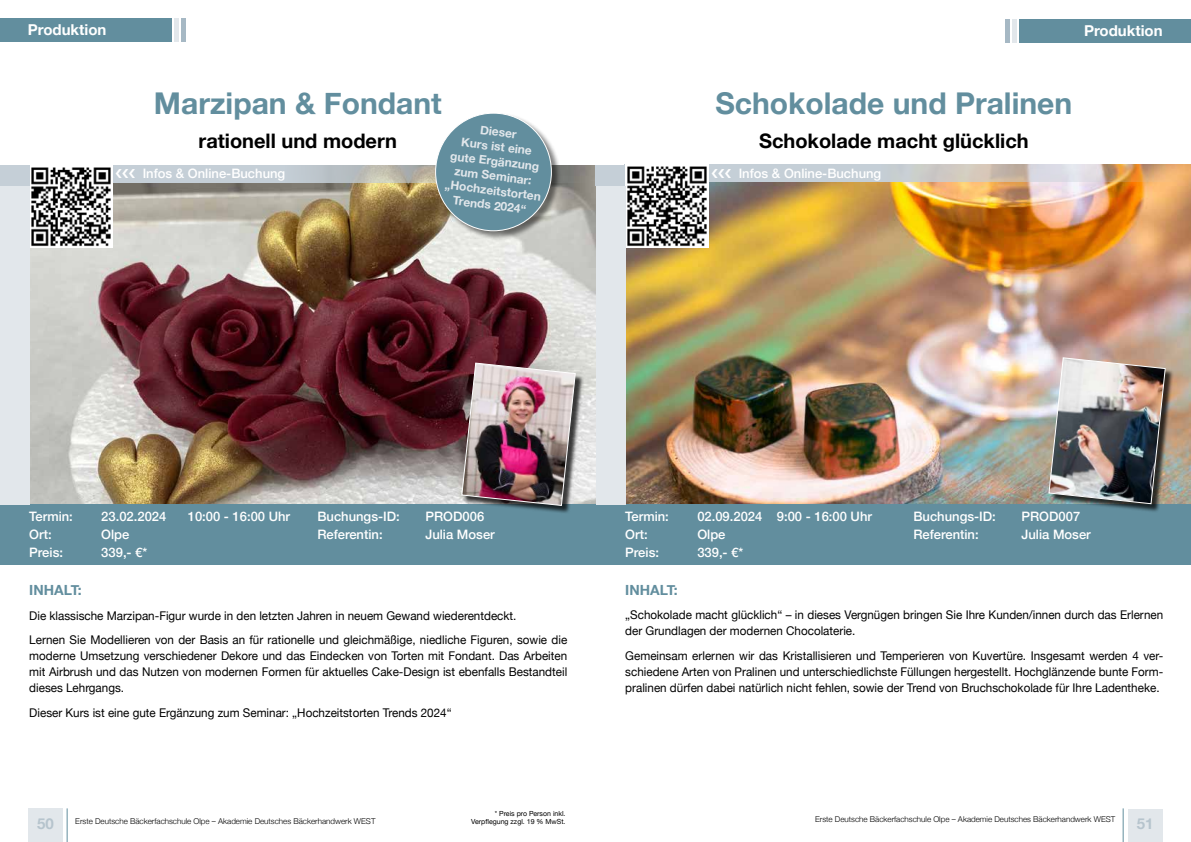
<style>
.page{position:relative;width:1191px;height:842px;background:#fff}
.page>*{position:absolute;margin:0;border:0;box-sizing:border-box;transform-origin:0 0}
.t1{font:700 30px "Helvetica Neue";color:#628e9e}
.t2{font:700 20px "Helvetica Neue";color:#000}
.t3{font:700 15px "Helvetica Neue";color:#fff}
.t4{font:700 15px "Helvetica Neue";color:#b6c4cd}
.t5{font:700 14px "Helvetica Neue";color:#628e9e}
.t6{font:500 13px "Helvetica Neue";color:#fff}
.t7{font:12px/16px "Helvetica Neue";color:#000}
.t8{font:700 11.9px/14.7px "Helvetica Neue";color:#e2e7eb;text-align:center}
.t9{font:300 8px "Helvetica Neue";color:#000}
.t10{font:7px/8px "Helvetica Neue";color:#000;text-align:right}
</style>
<div class="page">
<div style="left:1019px;top:20px;width:172px;height:23px;background:#628e9e"></div>
<div style="left:1012px;top:20px;width:5px;height:23px;background:#e2e7eb"></div>
<div style="left:1005px;top:20px;width:5px;height:23px;background:#a6b8c4"></div>
<div style="left:1128px;top:808px;width:34px;height:34px;background:#e2e7eb"></div>
<hr style="left:1122px;top:808px;width:1px;height:34px;background:#628e9e">
<hr style="left:67px;top:808px;width:1px;height:34px;background:#628e9e">
<div style="left:28px;top:808px;width:35px;height:34px;background:#e2e7eb"></div>
<div style="left:0;top:19px;width:172px;height:23px;background:#628e9e"></div>
<div style="left:174px;top:19px;width:5px;height:23px;background:#e2e7eb"></div>
<hr style="left:181px;top:19px;width:4px;height:23px;background:#a6b8c4">
<img style="left:29px;top:182px;width:566px;height:323px">
<div style="left:0;top:505px;width:595px;height:60px;background:#628e9e"></div>
<div style="left:112px;top:165px;width:168px;height:17px;background:#c5cfd7"></div>
<svg style="left:280px;top:165px;width:315px;height:17px;background:#b1b3af"></svg>
<img style="left:29px;top:165px;width:83px;height:83px">
<div style="left:0;top:186px;width:29px;height:319px;background:#e2e7eb"></div>
<div style="left:0;top:165px;width:29px;height:21px;background:#c5cfd7"></div>
<div style="left:435px;top:113px;width:126px;height:128px;background:#000;opacity:.5"></div>
<div style="left:435px;top:113px;width:116px;height:118px;background:#628e9e;border-radius:50%"></div>
<img style="left:624px;top:164px;width:567px;height:340px">
<div style="left:596px;top:504px;width:595px;height:60px;background:#628e9e"></div>
<div style="left:708px;top:164px;width:167px;height:18px;background:#c5cfd7"></div>
<svg style="left:875px;top:164px;width:316px;height:18px;background:#d4c0ad"></svg>
<img style="left:625px;top:164px;width:83px;height:83px">
<div style="left:1050px;top:359px;width:124px;height:153px;background:#000;opacity:.75"></div>
<img style="left:1048px;top:357px;width:118px;height:147px">
<div style="left:596px;top:186px;width:29px;height:319px;background:#e2e7eb"></div>
<div style="left:595px;top:165px;width:30px;height:21px;background:#c5cfd7"></div>
<div style="left:463px;top:364px;width:121px;height:150px;background:#000;opacity:.75"></div>
<img style="left:461px;top:362px;width:115px;height:144px">
<p class="t3" style="left:28px;top:18px;width:80px">Produktion</p>
<p class="t3" style="left:1084px;top:19px;width:80px">Produktion</p>
<h1 class="t1" style="left:154px;top:80px;width:289px">Marzipan &amp; Fondant</h1>
<h2 class="t2" style="left:199px;top:126px;width:200px">rationell und modern</h2>
<p class="t8" style="left:453px;top:119px;width:98px;rotate:7deg">Dieser<br>Kurs ist eine gute Ergänzung zum Seminar: „Hochzeitstorten<br>Trends 2024“</p>
<p class="t6" style="left:143px;top:163px;width:144px">Infos &amp; Online-Buchung</p>
<h1 class="t1" style="left:715px;top:80px;width:358px">Schokolade und Pralinen</h1>
<h2 class="t2" style="left:759px;top:125px;width:271px">Schokolade macht glücklich</h2>
<p class="t6" style="left:738px;top:163px;width:144px">Infos &amp; Online-Buchung</p>
<p class="t6" style="left:29px;top:506px;width:45px">Termin:</p>
<p class="t6" style="left:101px;top:506px;width:67px">23.02.2024</p>
<p class="t6" style="left:188px;top:506px;width:104px">10:00 - 16:00 Uhr</p>
<p class="t6" style="left:317px;top:506px;width:84px">Buchungs-ID:</p>
<p class="t6" style="left:425px;top:506px;width:60px">PROD006</p>
<p class="t6" style="left:29px;top:524px;width:24px">Ort:</p>
<p class="t6" style="left:101px;top:524px;width:30px">Olpe</p>
<p class="t6" style="left:317px;top:524px;width:67px">Referentin:</p>
<p class="t6" style="left:425px;top:524px;width:71px">Julia Moser</p>
<p class="t6" style="left:29px;top:542px;width:35px">Preis:</p>
<p class="t6" style="left:101px;top:542px;width:48px">339,- €*</p>
<p class="t5" style="left:29px;top:579px;width:54px">INHALT:</p>
<p class="t7" style="left:29px;top:604px;width:539px;line-height:24.5px">Die klassische Marzipan-Figur wurde in den letzten Jahren in neuem Gewand wiederentdeckt.<br>Lernen Sie Modellieren von der Basis an für rationelle und gleichmäßige, niedliche Figuren, sowie die</p>
<p class="t7" style="left:29px;top:649px;width:539px;text-align:justify">moderne Umsetzung verschiedener Dekore und das Eindecken von Torten mit Fondant. Das Arbeiten mit Airbrush und das Nutzen von modernen Formen für aktuelles Cake-Design ist ebenfalls Bestandteil dieses Lehrgangs.</p>
<p class="t7" style="left:29px;top:705px;width:424px">Dieser Kurs ist eine gute Ergänzung zum Seminar: „Hochzeitstorten Trends 2024“</p>
<p class="t6" style="left:625px;top:506px;width:45px">Termin:</p>
<p class="t6" style="left:697px;top:506px;width:176px">02.09.2024 9:00 - 16:00 Uhr</p>
<p class="t6" style="left:913px;top:506px;width:84px">Buchungs-ID:</p>
<p class="t6" style="left:1021px;top:506px;width:60px">PROD007</p>
<p class="t6" style="left:625px;top:524px;width:24px">Ort:</p>
<p class="t6" style="left:697px;top:524px;width:30px">Olpe</p>
<p class="t6" style="left:913px;top:524px;width:67px">Referentin:</p>
<p class="t6" style="left:1021px;top:524px;width:71px">Julia Moser</p>
<p class="t6" style="left:625px;top:542px;width:35px">Preis:</p>
<p class="t6" style="left:697px;top:542px;width:48px">339,- €*</p>
<p class="t5" style="left:625px;top:579px;width:54px">INHALT:</p>
<p class="t7" style="left:625px;top:608px;width:539px">„Schokolade macht glücklich“ – in dieses Vergnügen bringen Sie Ihre Kunden/innen durch das Erlernen der Grundlagen der modernen Chocolaterie.</p>
<p class="t7" style="left:625px;top:648px;width:539px;text-align:justify">Gemeinsam erlernen wir das Kristallisieren und Temperieren von Kuvertüre. Insgesamt werden 4 ver&shy;schiedene Arten von Pralinen und unterschiedlichste Füllungen hergestellt. Hochglänzende bunte Form&shy;pralinen dürfen dabei natürlich nicht fehlen, sowie der Trend von Bruchschokolade für Ihre Ladentheke.</p>
<p class="t4" style="left:37px;top:812px;width:18px">50</p>
<p class="t10" style="left:471px;top:810px;width:96px">* Preis pro Person inkl.<br>Verpflegung zzgl. 19 % MwSt.</p>
<p class="t9" style="left:75px;top:814px;width:302px">Erste Deutsche Bäckerfachschule Olpe – Akademie Deutsches Bäckerhandwerk WEST</p>
<p class="t9" style="left:815px;top:812px;width:302px">Erste Deutsche Bäckerfachschule Olpe – Akademie Deutsches Bäckerhandwerk WEST</p>
<p class="t4" style="left:1136px;top:812px;width:18px">51</p>
</div>
